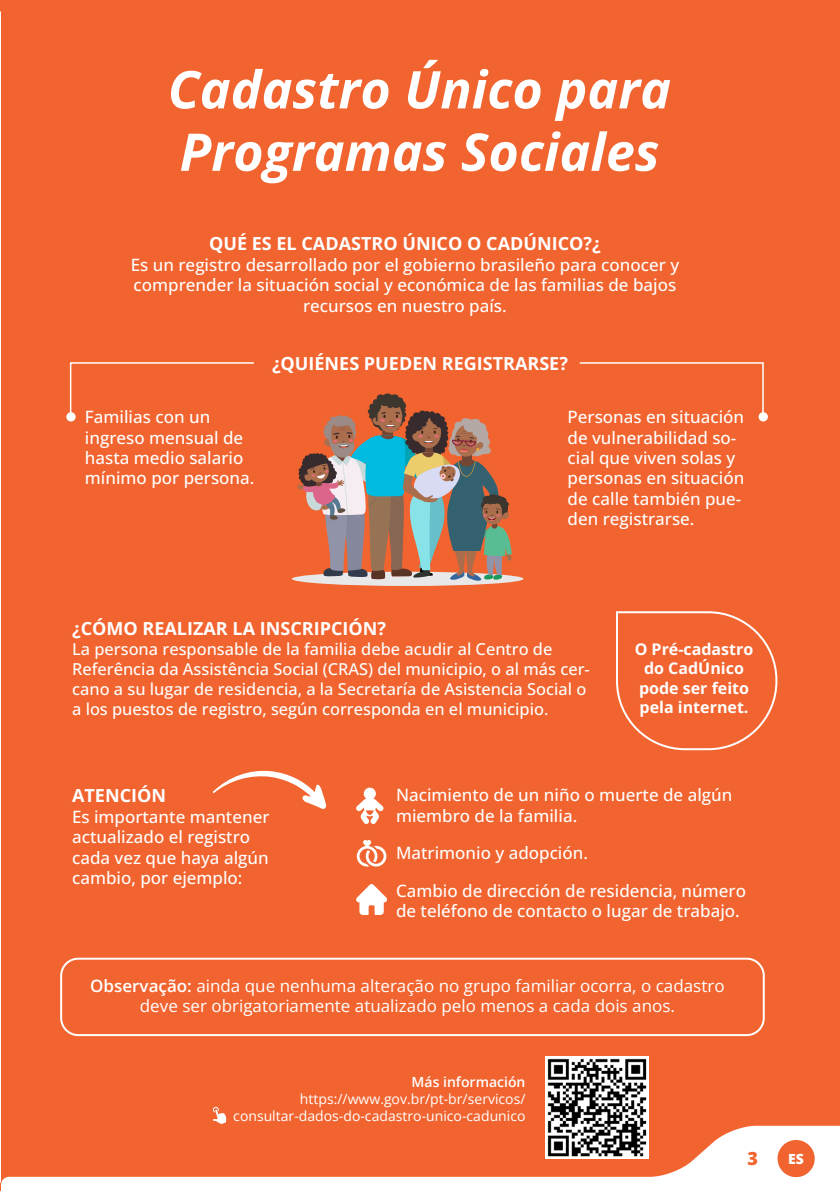
<style>
.page{position:relative;width:840px;height:1191px;background:#fff}
.page>*{position:absolute;margin:0;border:0;box-sizing:border-box;transform-origin:0 0}
.t1{font:italic 700 52px/62.4px "Open Sans";color:#fff}
.t2{font:700 18px "Open Sans";color:#fff}
.t3{font:800 18px "Open Sans";color:#f1642f}
.t4{font:500 17px/20.4px "Open Sans";color:#fff}
.t5{font:17px/20.4px "Open Sans";color:#fff;text-align:center}
.t6{font:500 16.4px/20px "Open Sans";color:#fff}
.t7{font:700 16px/19.2px "Open Sans";color:#fff;text-align:center}
.t8{font:14px/16.8px "Open Sans";color:#fff;text-align:right}
.t9{font:600 14px "Open Sans";color:#fff}
.t10{font:800 14px "Open Sans";color:#fff}
.s1{font-weight:600}
</style>
<div class="page">
<div style="left:1px;top:0;width:838px;height:1191px;background:#f1642f"></div>
<svg style="left:292px;top:393px;width:231px;height:193px"></svg>
<svg style="left:212px;top:770px;width:114px;height:39px"></svg>
<svg style="left:356px;top:787px;width:27px;height:37px"></svg>
<svg style="left:356px;top:884px;width:31px;height:31px"></svg>
<svg style="left:356px;top:840px;width:30px;height:26px"></svg>
<svg style="left:616px;top:611px;width:162px;height:140px"></svg>
<svg style="left:69px;top:362px;width:185px;height:53px"></svg>
<div style="left:66px;top:412px;width:10px;height:9px;background:#fff;border-radius:50%"></div>
<svg style="left:579px;top:362px;width:185px;height:50px"></svg>
<div style="left:758px;top:412px;width:9px;height:9px;background:#fff;border-radius:50%"></div>
<svg style="left:1px;top:1125px;width:838px;height:66px"></svg>
<div style="left:60px;top:957px;width:704px;height:79px;border:2px solid #fff;border-radius:17px"></div>
<svg style="left:0;top:0;width:1px;height:12px"></svg>
<img style="left:545px;top:1056px;width:103px;height:102px">
<svg style="left:212px;top:1106px;width:15px;height:18px"></svg>
<svg style="left:777px;top:1140px;width:37px;height:37px"></svg>
<div style="left:777px;top:1140px;width:37px;height:37px;background:#f1642f;border-radius:50%"></div>
<p class="t1" style="left:168px;top:57px;width:504px">Cadastro Único para<br>Programas Sociales</p>
<p class="t2" style="left:209px;top:231px;width:393px">QUÉ ES EL CADASTRO ÚNICO O CADÚNICO?¿</p>
<p class="t4" style="left:131px;top:254px;width:549px;text-align:center">Es un registro desarrollado por el gobierno brasileño para conocer y comprender la situación social y económica de las familias de bajos recursos en nuestro país.</p>
<p class="t4" style="left:85px;top:406px;width:171px">Familias con un ingreso mensual de hasta medio salario mínimo por persona.</p>
<p class="t2" style="left:272px;top:351px;width:297px">¿QUIÉNES PUEDEN REGISTRARSE?</p>
<p class="t4" style="left:567px;top:406px;width:178px">Personas en situación de vulnerabilidad so&shy;cial que viven solas y personas en situación de calle también pue&shy;den registrarse.</p>
<p class="t2" style="left:72px;top:615px;width:315px">¿CÓMO REALIZAR LA INSCRIPCIÓN?</p>
<p class="t6" style="left:72px;top:638px;width:519px">La persona responsable de la familia debe acudir al Centro de Referência da Assistência Social (CRAS) del municipio, o al más cer&shy;cano a su lugar de residencia, a la Secretaría de Asistencia Social o a los puestos de registro, según corresponda en el municipio.</p>
<p class="t7" style="left:634px;top:639px;width:120px">O Pré-cadastro do CadÚnico pode ser feito pela internet.</p>
<p class="t2" style="left:72px;top:783px;width:95px">ATENCIÓN</p>
<p class="t4" style="left:72px;top:806px;width:199px">Es importante mantener actualizado el registro cada vez que haya algún cambio, por ejemplo:</p>
<p class="t4" style="left:396px;top:784px;width:338px">Nacimiento de un niño o muerte de algún miembro de la familia.</p>
<p class="t4" style="left:396px;top:842px;width:193px">Matrimonio y adopción.</p>
<p class="t4" style="left:396px;top:879px;width:351px">Cambio de dirección de residencia, número de teléfono de contacto o lugar de trabajo.</p>
<p class="t5" style="left:90px;top:974px;width:635px"><span class="s1">Observação:</span> ainda que nenhuma alteração no grupo familiar ocorra, o cadastro deve ser obrigatoriamente atualizado pelo menos a cada dois anos.</p>
<p class="t9" style="left:411px;top:1072px;width:115px">Más información</p>
<p class="t8" style="left:233px;top:1090px;width:293px">https://www.gov.br/pt-br/servicos/ consultar-dados-do-cadastro-unico-cadunico</p>
<p class="t3" style="left:747px;top:1146px;width:12px">3</p>
<p class="t10" style="left:787px;top:1149px;width:17px">ES</p>
</div>
